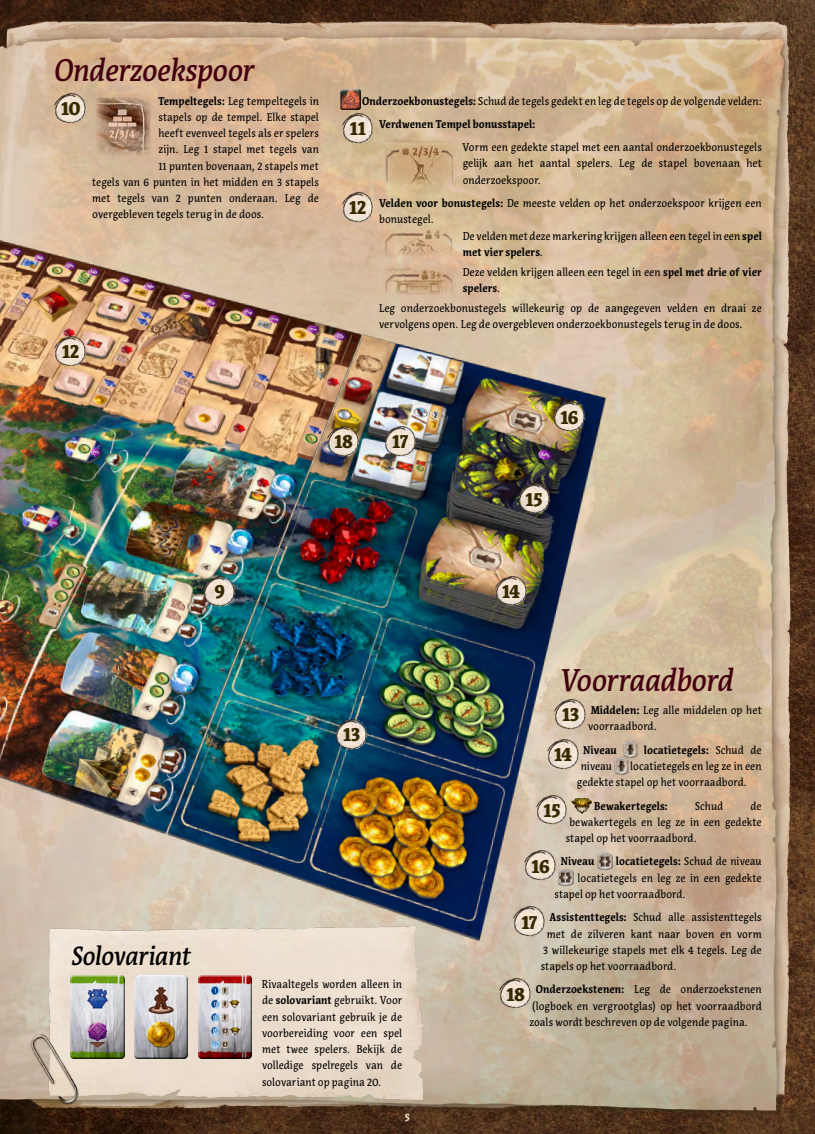
<style>
.page{position:relative;width:815px;height:1134px;background:#fff}
.page>*{position:absolute;margin:0;border:0;box-sizing:border-box;transform-origin:0 0}
.t1{font:italic 500 31.25px "Acuta";letter-spacing:-.015em;color:#44000e;scale:.9 1}
.t2{font:italic 500 26.25px "Acuta";letter-spacing:-.02em;color:#000;scale:.9 1}
.t3{font:900 20px "Acuta";letter-spacing:-.025em;color:#352900;scale:.9 1}
.t4{font:11.25px/16.2px "Acuta";letter-spacing:.005em;color:#000;scale:.9 1}
.t5{font:700 11.25px "Acuta";letter-spacing:.005em;color:#000;scale:.9 1}
.t6{font:900 11.25px "Acuta";color:#e7d5b5;scale:.9 1}
.s1{font-weight:700}
.s2{font-weight:900;font-size:20px;color:#352900}
.s3{font-weight:400}
</style>
<div class="page">
<img style="left:0;top:0;width:815px;height:76px">
<img style="left:0;top:76px;width:815px;height:1058px">
<img style="left:31px;top:927px;width:394px;height:178px">
<div style="left:70px;top:974px;width:55px;height:83px;background:#fff;opacity:.75"></div>
<div style="left:70px;top:976px;width:55px;height:83px;background:#000;opacity:.75"></div>
<div style="left:134px;top:974px;width:55px;height:83px;background:#fff;opacity:.75"></div>
<div style="left:134px;top:976px;width:55px;height:83px;background:#000;opacity:.75"></div>
<div style="left:197px;top:974px;width:55px;height:83px;background:#fff;opacity:.75"></div>
<div style="left:197px;top:976px;width:55px;height:83px;background:#000;opacity:.75"></div>
<img style="left:55px;top:92px;width:32px;height:31px">
<img style="left:92px;top:89px;width:63px;height:71px">
<div style="left:340px;top:90px;width:20px;height:19px;background:#fff;opacity:.75"></div>
<div style="left:340px;top:91px;width:20px;height:19px;background:#000;opacity:.75"></div>
<img style="left:342px;top:112px;width:32px;height:31px">
<img style="left:379px;top:135px;width:80px;height:54px">
<img style="left:342px;top:191px;width:32px;height:31px">
<img style="left:379px;top:221px;width:80px;height:78px">
<img style="left:555px;top:699px;width:32px;height:30px">
<img style="left:547px;top:738px;width:32px;height:31px">
<img style="left:624px;top:740px;width:13px;height:20px">
<img style="left:614px;top:756px;width:14px;height:20px">
<img style="left:536px;top:794px;width:32px;height:31px">
<img style="left:572px;top:796px;width:20px;height:19px">
<img style="left:525px;top:850px;width:32px;height:31px">
<img style="left:598px;top:851px;width:15px;height:20px">
<img style="left:558px;top:868px;width:15px;height:19px">
<img style="left:514px;top:906px;width:31px;height:30px">
<img style="left:500px;top:978px;width:32px;height:31px">
<img style="left:204px;top:575px;width:32px;height:31px">
<img style="left:55px;top:335px;width:32px;height:31px">
<img style="left:336px;top:719px;width:32px;height:30px">
<img style="left:518px;top:483px;width:32px;height:31px">
<img style="left:495px;top:575px;width:32px;height:31px">
<img style="left:554px;top:401px;width:32px;height:31px">
<img style="left:385px;top:425px;width:31px;height:31px">
<img style="left:328px;top:425px;width:32px;height:31px">
<h1 class="t1" style="left:53px;top:51px;width:224px">Onderzoekspoor</h1>
<h3 class="t3" style="left:61px;top:96px;width:23px">10</h3>
<p class="t4" style="left:158px;top:92px;width:180px"><span class="s1">Tempeltegels:</span> Leg tempeltegels in</p>
<p class="t4" style="left:158px;top:109px;width:180px">stapels op de tempel. Elke stapel</p>
<p class="t4" style="left:158px;top:125px;width:180px">heeft evenveel tegels als er spelers</p>
<p class="t4" style="left:158px;top:141px;width:180px">zijn. Leg 1 stapel met tegels van</p>
<p class="t4" style="left:158px;top:157px;width:180px">11 punten bovenaan, 2 stapels met</p>
<p class="t4" style="left:92px;top:174px;width:253px">tegels van 6 punten in het midden en 3 stapels</p>
<p class="t4" style="left:92px;top:190px;width:253px">met tegels van 2 punten onderaan. Leg de</p>
<p class="t4" style="left:92px;top:206px;width:193px">overgebleven tegels terug in de doos.</p>
<h3 class="t3" style="left:62px;top:339px;width:21px">12</h3>
<p class="t4" style="left:362px;top:92px;width:446px"><span class="s1">Onderzoekbonustegels:</span> Schud de tegels gedekt en leg de tegels op de volgende velden:</p>
<p class="t5" style="left:350px;top:117px;width:208px"><span class="s2">11</span> Verdwenen Tempel bonusstapel:</p>
<p class="t4" style="left:463px;top:139px;width:334px">Vorm een gedekte stapel met een aantal onderzoekbonustegels</p>
<p class="t4" style="left:463px;top:155px;width:334px">gelijk aan het aantal spelers. Leg de stapel bovenaan het onderzoekspoor.</p>
<p class="t4" style="left:349px;top:195px;width:460px"><span class="s2">12</span> <span class="s1">Velden voor bonustegels:</span> De meeste velden op het onderzoekspoor krijgen een</p>
<p class="t4" style="left:379px;top:211px;width:62px">bonustegel.</p>
<p class="t4" style="left:463px;top:228px;width:334px">De velden met deze markering krijgen alleen een tegel in een <span class="s1">spel</span></p>
<p class="t5" style="left:463px;top:245px;width:91px">met vier spelers<span class="s3">.</span></p>
<p class="t4" style="left:463px;top:264px;width:334px">Deze velden krijgen alleen een tegel in een <span class="s1">spel met drie of vier spelers</span>.</p>
<p class="t4" style="left:379px;top:300px;width:427px">Leg onderzoekbonustegels willekeurig op de aangegeven velden en draai ze vervolgens open. Leg de overgebleven onderzoekbonustegels terug in de doos.</p>
<h3 class="t3" style="left:334px;top:429px;width:22px">18</h3>
<h3 class="t3" style="left:392px;top:429px;width:20px">17</h3>
<h3 class="t3" style="left:560px;top:404px;width:22px">16</h3>
<h3 class="t3" style="left:526px;top:486px;width:21px">15</h3>
<h3 class="t3" style="left:214px;top:579px;width:13px">9</h3>
<h3 class="t3" style="left:343px;top:722px;width:21px">13</h3>
<h3 class="t3" style="left:502px;top:579px;width:22px">14</h3>
<h1 class="t1" style="left:559px;top:661px;width:194px">Voorraadbord</h1>
<p class="t4" style="left:588px;top:702px;width:194px;text-indent:-26px"><span class="s2">13</span> <span class="s1">Middelen:</span> Leg alle middelen op het voorraadbord.</p>
<p class="t5" style="left:554px;top:743px;width:71px"><span class="s2">14</span> Niveau</p>
<p class="t5" style="left:644px;top:743px;width:132px">locatietegels: <span class="s3">Schud de</span></p>
<p class="t4" style="left:581px;top:758px;width:36px">niveau</p>
<p class="t4" style="left:577px;top:758px;width:207px;text-indent:53px">locatietegels en leg ze in een gedekte stapel op het voorraadbord.</p>
<h2 class="t2" style="left:71px;top:940px;width:134px">Solovariant</h2>
<p class="t4" style="left:262px;top:976px;width:157px;text-align:justify">Rivaaltegels worden alleen in de <span class="s1">solovariant</span> gebruikt. Voor een solovariant gebruik je de voorbereiding voor een spel met twee spelers. Bekijk de volledige spelregels van de solovariant op pagina 20.</p>
<p class="t6" style="left:405px;top:1110px;width:7px">5</p>
<h3 class="t3" style="left:543px;top:797px;width:21px">15</h3>
<p class="t5" style="left:594px;top:799px;width:84px">Bewakertegels:</p>
<p class="t4" style="left:695px;top:797px;width:33px">Schud</p>
<p class="t4" style="left:751px;top:797px;width:14px">de</p>
<p class="t4" style="left:569px;top:814px;width:215px">bewakertegels en leg ze in een gedekte</p>
<p class="t4" style="left:566px;top:830px;width:147px">stapel op het voorraadbord.</p>
<p class="t5" style="left:531px;top:855px;width:71px"><span class="s2">16</span> Niveau</p>
<p class="t5" style="left:616px;top:855px;width:164px">locatietegels: <span class="s3">Schud de niveau</span></p>
<p class="t4" style="left:578px;top:870px;width:206px">locatietegels en leg ze in een gedekte</p>
<p class="t4" style="left:554px;top:886px;width:147px">stapel op het voorraadbord.</p>
<p class="t4" style="left:521px;top:909px;width:269px"><span class="s2">17</span> <span class="s1">Assistenttegels:</span> Schud alle assistenttegels</p>
<p class="t4" style="left:547px;top:925px;width:240px">met de zilveren kant naar boven en vorm</p>
<p class="t4" style="left:543px;top:942px;width:244px">3 willekeurige stapels met elk 4 tegels. Leg de</p>
<p class="t4" style="left:541px;top:958px;width:152px">stapels op het voorraadbord.</p>
<p class="t4" style="left:529px;top:981px;width:260px;text-align:justify;text-indent:-23px"><span class="s2">18</span> <span class="s1">Onderzoekstenen:</span> Leg de onderzoekstenen (logboek en vergrootglas) op het voorraadbord zoals wordt beschreven op de volgende pagina.</p>
</div>
